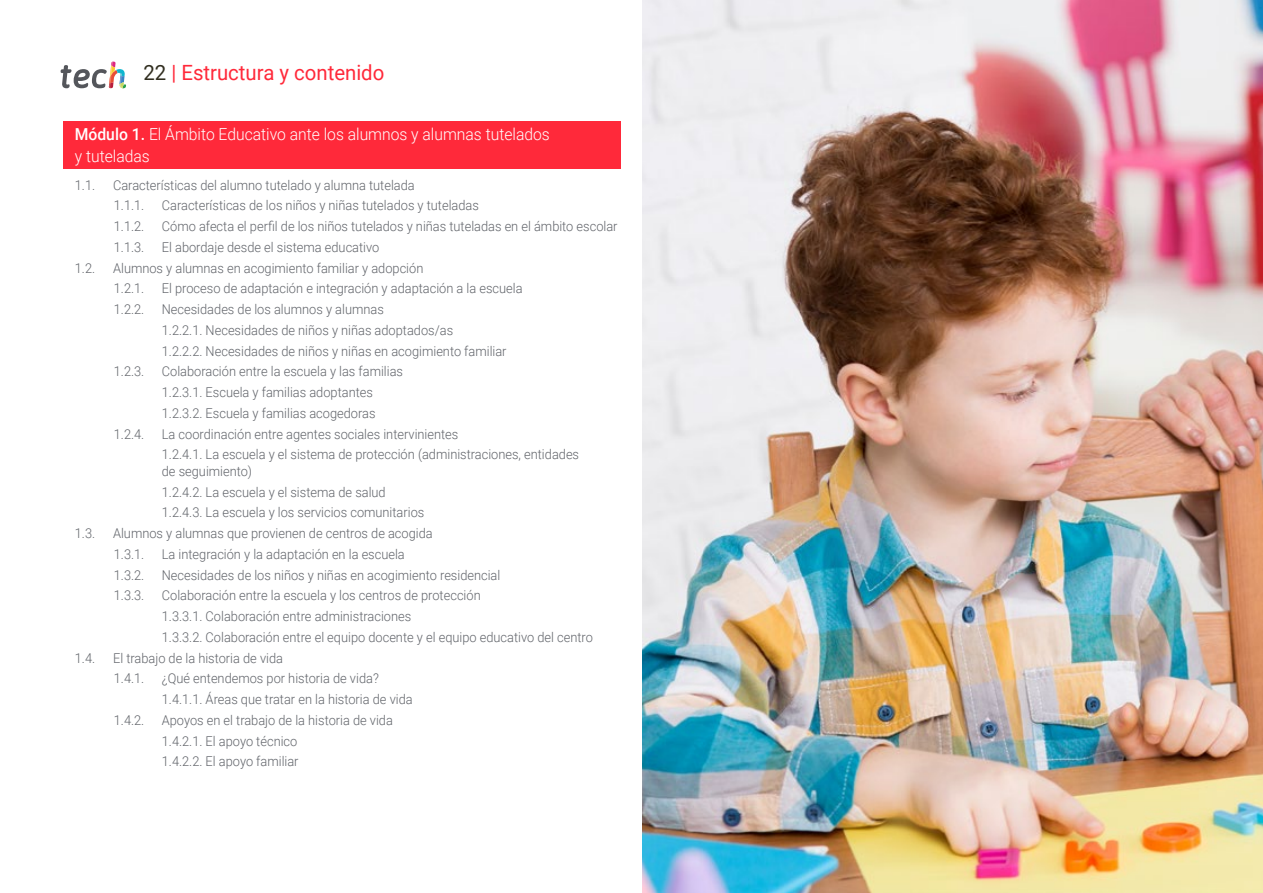
<style>
.page{position:relative;width:1263px;height:893px;background:#fff}
.page>*{position:absolute;margin:0;border:0;box-sizing:border-box;transform-origin:0 0}
.t1{font:21px "Roboto";color:#ff293a}
.t2{font:300 16.5px/22.5px "Roboto";color:#fff;scale:.95 1}
.t3{font:300 13.5px/20.7px "Roboto";color:#61646a;scale:.95 1}
.s1{color:#312e20}
.s2{font-weight:500}
</style>
<div class="page">
<div style="left:64px;top:121px;width:557px;height:48px;background:#ff293a"></div>
<img style="left:642px;top:0;width:621px;height:893px">
<svg style="left:61px;top:62px;width:65px;height:27px"></svg>
<h1 class="t1" style="left:144px;top:57px;width:242px"><span class="s1">22</span> | Estructura y contenido</h1>
<p class="t2" style="left:75px;top:122px;width:501px"><span class="s2">Módulo 1.</span> El Ámbito Educativo ante los alumnos y alumnas tutelados y tuteladas</p>
<p class="t3" style="left:75px;top:174px;width:23px">1.1.</p>
<p class="t3" style="left:113px;top:174px;width:319px">Características del alumno tutelado y alumna tutelada<br>1.1.1.</p>
<p class="t3" style="left:162px;top:195px;width:335px">Características de los niños y niñas tutelados y tuteladas</p>
<p class="t3" style="left:114px;top:215px;width:34px">1.1.2.</p>
<p class="t3" style="left:162px;top:215px;width:481px">Cómo afecta el perfil de los niños tutelados y niñas tuteladas en el ámbito escolar</p>
<p class="t3" style="left:114px;top:236px;width:34px">1.1.3.</p>
<p class="t3" style="left:162px;top:236px;width:230px">El abordaje desde el sistema educativo</p>
<p class="t3" style="left:75px;top:257px;width:23px">1.2.</p>
<p class="t3" style="left:113px;top:257px;width:328px">Alumnos y alumnas en acogimiento familiar y adopción<br>1.2.1.</p>
<p class="t3" style="left:162px;top:278px;width:381px">El proceso de adaptación e integración y adaptación a la escuela</p>
<p class="t3" style="left:114px;top:298px;width:34px">1.2.2.</p>
<p class="t3" style="left:162px;top:298px;width:364px">Necesidades de los alumnos y alumnas<br>1.2.2.1. Necesidades de niños y niñas adoptados/as<br>1.2.2.2. Necesidades de niños y niñas en acogimiento familiar</p>
<p class="t3" style="left:114px;top:361px;width:34px">1.2.3.</p>
<p class="t3" style="left:162px;top:361px;width:255px">Colaboración entre la escuela y las familias<br>1.2.3.1. Escuela y familias adoptantes<br>1.2.3.2. Escuela y familias acogedoras</p>
<p class="t3" style="left:114px;top:423px;width:34px">1.2.4.</p>
<p class="t3" style="left:162px;top:423px;width:441px">La coordinación entre agentes sociales intervinientes<br>1.2.4.1. La escuela y el sistema de protección (administraciones, entidades</p>
<p class="t3" style="left:162px;top:460px;width:278px">de seguimiento)<br>1.2.4.2. La escuela y el sistema de salud<br>1.2.4.3. La escuela y los servicios comunitarios</p>
<p class="t3" style="left:75px;top:522px;width:23px">1.3.</p>
<p class="t3" style="left:113px;top:522px;width:338px">Alumnos y alumnas que provienen de centros de acogida<br>1.3.1.</p>
<p class="t3" style="left:162px;top:543px;width:257px">La integración y la adaptación en la escuela</p>
<p class="t3" style="left:114px;top:564px;width:34px">1.3.2.</p>
<p class="t3" style="left:162px;top:564px;width:358px">Necesidades de los niños y niñas en acogimiento residencial</p>
<p class="t3" style="left:114px;top:585px;width:34px">1.3.3.</p>
<p class="t3" style="left:162px;top:585px;width:455px">Colaboración entre la escuela y los centros de protección<br>1.3.3.1. Colaboración entre administraciones<br>1.3.3.2. Colaboración entre el equipo docente y el equipo educativo del centro</p>
<p class="t3" style="left:75px;top:647px;width:23px">1.4.</p>
<p class="t3" style="left:113px;top:647px;width:180px">El trabajo de la historia de vida<br>1.4.1.</p>
<p class="t3" style="left:162px;top:668px;width:266px">¿Qué entendemos por historia de vida?<br>1.4.1.1. Áreas que tratar en la historia de vida</p>
<p class="t3" style="left:114px;top:709px;width:34px">1.4.2.</p>
<p class="t3" style="left:162px;top:709px;width:245px">Apoyos en el trabajo de la historia de vida<br>1.4.2.1. El apoyo técnico<br>1.4.2.2. El apoyo familiar</p>
</div>
